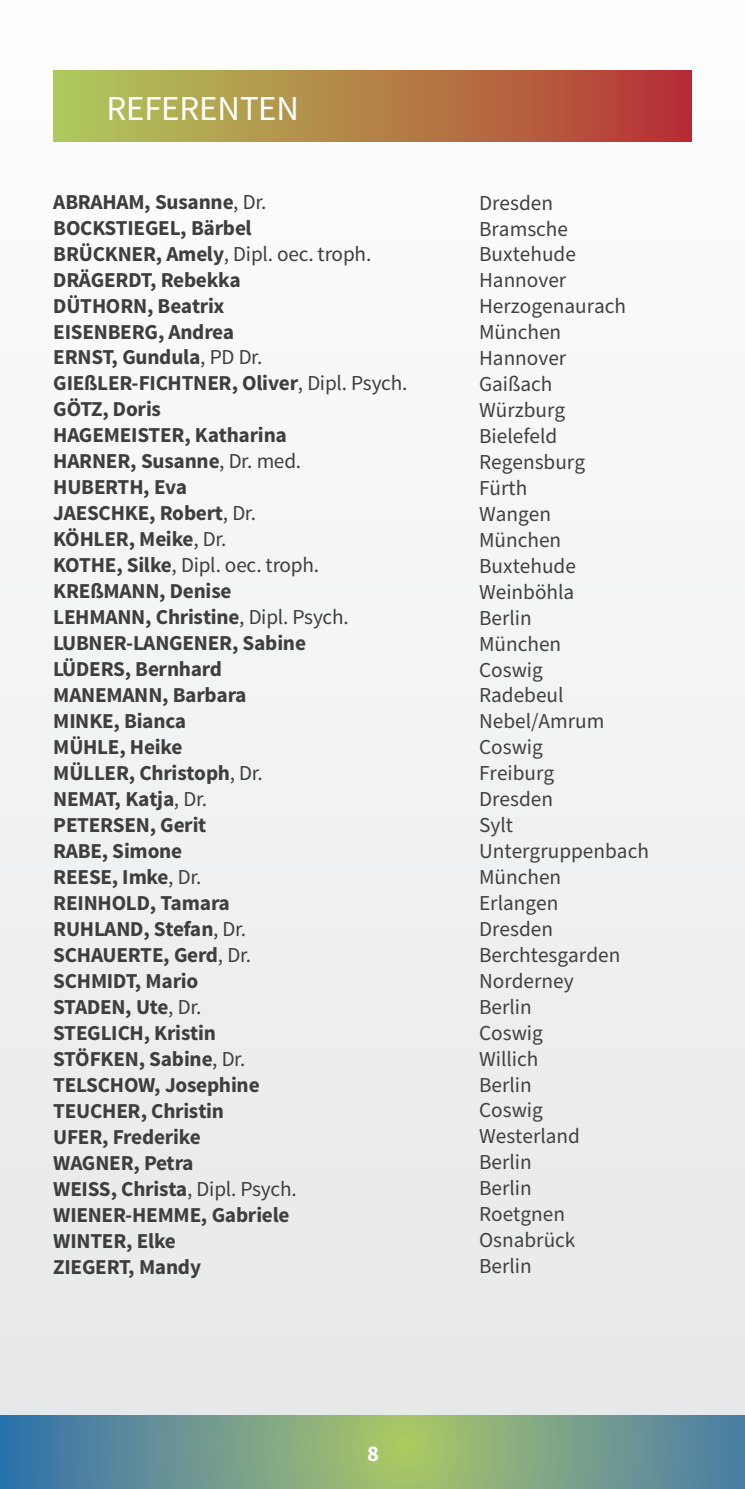
<style>
.page{position:relative;width:745px;height:1489px;background:#fff}
.page>*{position:absolute;margin:0;border:0;box-sizing:border-box;transform-origin:0 0}
.t1{font:35px "Source Sans Pro";color:#fff}
.t2{font:700 22.5px "Source Sans Pro";color:#fff}
.t3{font:700 21.25px/26px "Source Sans Pro";letter-spacing:-.02em;color:#3e3e3f}
.t4{font:21.25px/26px "Source Sans Pro";color:#414142}
.s1{font-weight:400}
</style>
<div class="page">
<div style="left:0;top:0;width:744px;height:1488px;background:#f2f3f4"></div>
<svg style="left:0;top:1415px;width:744px;height:73px;background:#739d8b"></svg>
<div style="left:53px;top:71px;width:638px;height:71px;background:linear-gradient(to right,#afcd5b,#b83334)"></div>
<h1 class="t1" style="left:106px;top:86px;width:194px">REFERENTEN</h1>
<p class="t3" style="left:53px;top:189px;width:355px">ABRAHAM, Susanne<span class="s1">, Dr.<br></span>BOCKSTIEGEL, Bärbel<br>BRÜCKNER, Amely<span class="s1">, Dipl. oec. troph.<br></span>DRÄGERDT, Rebekka<br>DÜTHORN, Beatrix<br>EISENBERG, Andrea<br>ERNST, Gundula<span class="s1">, PD Dr.<br></span>GIEßLER-FICHTNER, Oliver<span class="s1">, Dipl. Psych.<br></span>GÖTZ, Doris<br>HAGEMEISTER, Katharina<br>HARNER, Susanne<span class="s1">, Dr. med.<br></span>HUBERTH, Eva<br>JAESCHKE, Robert<span class="s1">, Dr.<br></span>KÖHLER, Meike<span class="s1">, Dr.<br></span>KOTHE, Silke<span class="s1">, Dipl. oec. troph.<br></span>KREßMANN, Denise<br>LEHMANN, Christine<span class="s1">, Dipl. Psych.<br></span>LUBNER-LANGENER, Sabine<br>LÜDERS, Bernhard<br>MANEMANN, Barbara<br>MINKE, Bianca<br>MÜHLE, Heike<br>MÜLLER, Christoph<span class="s1">, Dr.<br></span>NEMAT, Katja<span class="s1">, Dr.<br></span>PETERSEN, Gerit<br>RABE, Simone<br>REESE, Imke<span class="s1">, Dr.<br></span>REINHOLD, Tamara<br>RUHLAND, Stefan<span class="s1">, Dr.<br></span>SCHAUERTE, Gerd<span class="s1">, Dr.<br></span>SCHMIDT, Mario<br>STADEN, Ute<span class="s1">, Dr.<br></span>STEGLICH, Kristin<br>STÖFKEN, Sabine<span class="s1">, Dr.<br></span>TELSCHOW, Josephine<br>TEUCHER, Christin<br>UFER, Frederike<br>WAGNER, Petra<br>WEISS, Christa<span class="s1">, Dipl. Psych.<br></span>WIENER-HEMME, Gabriele<br>WINTER, Elke<br>ZIEGERT, Mandy</p>
<p class="t2" style="left:367px;top:1438px;width:13px">8</p>
<p class="t4" style="left:478px;top:190px;width:171px">Dresden<br>Bramsche<br>Buxtehude<br>Hannover<br>Herzogenaurach<br>München<br>Hannover<br>Gaißach<br>Würzburg<br>Bielefeld<br>Regensburg<br>Fürth<br>Wangen<br>München<br>Buxtehude<br>Weinböhla<br>Berlin<br>München<br>Coswig<br>Radebeul<br>Nebel/Amrum<br>Coswig<br>Freiburg<br>Dresden<br>Sylt<br>Untergruppenbach<br>München<br>Erlangen<br>Dresden<br>Berchtesgarden<br>Norderney<br>Berlin<br>Coswig<br>Willich<br>Berlin<br>Coswig<br>Westerland<br>Berlin<br>Berlin<br>Roetgnen<br>Osnabrück<br>Berlin</p>
</div>
